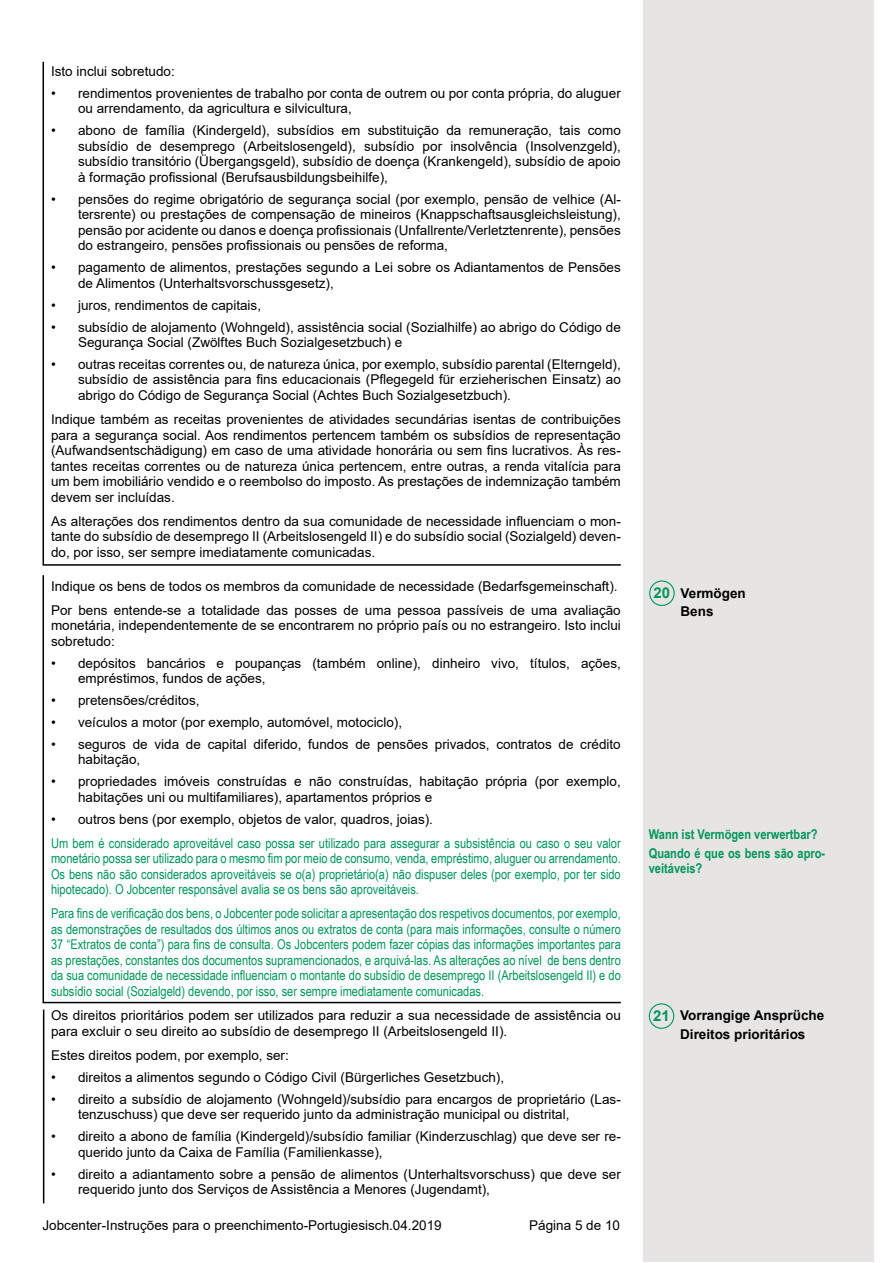
<style>
.page{position:relative;width:893px;height:1263px;background:#fff}
.page>*{position:absolute;margin:0;border:0;box-sizing:border-box;transform-origin:0 0}
.t1{font:700 15px "Arial";color:#00965a}
.t2{font:13.5px/15.5px "Arial";color:#000}
.t3{font:13.5px/15.5px "Arial Narrow";color:#00965a;text-align:justify}
.t4{font:700 13.5px/18.5px "Arial Narrow";color:#00965a}
.t5{font:700 13.5px/18.5px "Arial";color:#000}
</style>
<div class="page">
<div style="left:643px;top:0;width:230px;height:1262px;background:#e7e5e4"></div>
<svg style="left:42px;top:575px;width:579px;height:429px"></svg>
<div style="left:649px;top:580px;width:26px;height:26px;border:1px solid #00965a;border-radius:50%"></div>
<svg style="left:42px;top:61px;width:579px;height:505px"></svg>
<div style="left:649px;top:1003px;width:25px;height:26px;border:1px solid #00965a;border-radius:50%"></div>
<hr style="left:43px;top:1009px;width:1px;height:194px;background:#000">
<p class="t2" style="left:51px;top:63px;width:125px">Isto inclui sobretudo:</p>
<p class="t2" style="left:78px;top:85px;width:544px;text-indent:-27px">• rendimentos provenientes de trabalho por conta de outrem ou por conta própria, do aluguer ou arrendamento, da agricultura e silvicultura,</p>
<p class="t2" style="left:78px;top:123px;width:544px;text-align:justify;text-indent:-27px">• abono de família (Kindergeld), subsídios em substituição da remuneração, tais como subsídio de desemprego (Arbeitslosengeld), subsídio por insolvência (Insolvenzgeld), subsídio transitório (Übergangsgeld), subsídio de doença (Krankengeld), subsídio de apoio à formação profissional (Berufsausbildungsbeihilfe),</p>
<p class="t2" style="left:78px;top:191px;width:544px;text-align:justify;text-indent:-27px">• pensões do regime obrigatório de segurança social (por exemplo, pensão de velhice (Al&shy;tersrente) ou prestações de compensação de mineiros (Knappschaftsausgleichsleistung), pensão por acidente ou danos e doença profissionais (Unfallrente/Verletztenrente), pensões do estrangeiro, pensões profissionais ou pensões de reforma,</p>
<p class="t2" style="left:78px;top:260px;width:544px;text-indent:-27px">• pagamento de alimentos, prestações segundo a Lei sobre os Adiantamentos de Pensões de Alimentos (Unterhaltsvorschussgesetz),</p>
<p class="t2" style="left:51px;top:297px;width:212px">• juros, rendimentos de capitais,</p>
<p class="t2" style="left:78px;top:319px;width:544px;text-indent:-27px">• subsídio de alojamento (Wohngeld), assistência social (Sozialhilfe) ao abrigo do Código de<br>Segurança Social (Zwölftes Buch Sozialgesetzbuch) e</p>
<p class="t2" style="left:78px;top:356px;width:544px;text-align:justify;text-indent:-27px">• outras receitas correntes ou, de natureza única, por exemplo, subsídio parental (Elterngeld), subsídio de assistência para fins educacionais (Pflegegeld für erzieherischen Einsatz) ao abrigo do Código de Segurança Social (Achtes Buch Sozialgesetzbuch).</p>
<p class="t2" style="left:51px;top:411px;width:571px;text-align:justify">Indique também as receitas provenientes de atividades secundárias isentas de contribuições para a segurança social. Aos rendimentos pertencem também os subsídios de representação (Aufwandsentschädigung) em caso de uma atividade honorária ou sem fins lucrativos. Às res&shy;tantes receitas correntes ou de natureza única pertencem, entre outras, a renda vitalícia para um bem imobiliário vendido e o reembolso do imposto. As prestações de indemnização também devem ser incluídas.</p>
<p class="t2" style="left:51px;top:513px;width:571px;text-align:justify">As alterações dos rendimentos dentro da sua comunidade de necessidade influenciam o mon&shy;tante do subsídio de desemprego II (Arbeitslosengeld II) e do subsídio social (Sozialgeld) deven&shy;do, por isso, ser sempre imediatamente comunicadas.</p>
<p class="t2" style="left:51px;top:574px;width:571px;line-height:24px">Indique os bens de todos os membros da comunidade de necessidade (Bedarfsgemeinschaft).<br>Por bens entende-se a totalidade das posses de uma pessoa passíveis de uma avaliação</p>
<p class="t2" style="left:51px;top:617px;width:571px">monetária, independentemente de se encontrarem no próprio país ou no estrangeiro. Isto inclui sobretudo:</p>
<p class="t2" style="left:78px;top:655px;width:544px;text-indent:-27px">• depósitos bancários e poupanças (também online), dinheiro vivo, títulos, ações, empréstimos, fundos de ações,</p>
<p class="t2" style="left:51px;top:692px;width:150px">• pretensões/créditos,</p>
<p class="t2" style="left:51px;top:714px;width:353px">• veículos a motor (por exemplo, automóvel, motociclo),</p>
<p class="t2" style="left:78px;top:736px;width:544px;text-indent:-27px">• seguros de vida de capital diferido, fundos de pensões privados, contratos de crédito habitação,</p>
<p class="t2" style="left:78px;top:774px;width:544px;text-indent:-27px">• propriedades imóveis construídas e não construídas, habitação própria (por exemplo, habitações uni ou multifamiliares), apartamentos próprios e</p>
<p class="t2" style="left:51px;top:811px;width:383px">• outros bens (por exemplo, objetos de valor, quadros, joias).</p>
<p class="t3" style="left:51px;top:835px;width:571px">Um bem é considerado aproveitável caso possa ser utilizado para assegurar a subsistência ou caso o seu valor monetário possa ser utilizado para o mesmo fim por meio de consumo, venda, empréstimo, aluguer ou arrendamento.<br>Os bens não são considerados aproveitáveis se o(a) proprietário(a) não dispuser deles (por exemplo, por ter sido hipotecado). O Jobcenter responsável avalia se os bens são aproveitáveis.</p>
<p class="t3" style="left:51px;top:905px;width:571px">Para fins de verificação dos bens, o Jobcenter pode solicitar a apresentação dos respetivos documentos, por exemplo, as demonstrações de resultados dos últimos anos ou extratos de conta (para mais informações, consulte o número 37 “Extratos de conta”) para fins de consulta. Os Jobcenters podem fazer cópias das informações importantes para as prestações, constantes dos documentos supramencionados, e arquivá-las. As alterações ao nível de bens dentro da sua comunidade de necessidade influenciam o montante do subsídio de desemprego II (Arbeitslosengeld II) e do subsídio social (Sozialgeld) devendo, por isso, ser sempre imediatamente comunicadas.</p>
<p class="t2" style="left:51px;top:1008px;width:571px">Os direitos prioritários podem ser utilizados para reduzir a sua necessidade de assistência ou para excluir o seu direito ao subsídio de desemprego II (Arbeitslosengeld II).</p>
<p class="t2" style="left:51px;top:1047px;width:239px">Estes direitos podem, por exemplo, ser:</p>
<p class="t2" style="left:51px;top:1069px;width:455px">• direitos a alimentos segundo o Código Civil (Bürgerliches Gesetzbuch),</p>
<p class="t2" style="left:78px;top:1091px;width:544px;text-indent:-27px">• direito a subsídio de alojamento (Wohngeld)/subsídio para encargos de proprietário (Las&shy;tenzuschuss) que deve ser requerido junto da administração municipal ou distrital,</p>
<p class="t2" style="left:78px;top:1128px;width:544px;text-indent:-27px">• direito a abono de família (Kindergeld)/subsídio familiar (Kinderzuschlag) que deve ser re&shy;querido junto da Caixa de Família (Familienkasse),</p>
<p class="t2" style="left:78px;top:1166px;width:544px;text-indent:-27px">• direito a adiantamento sobre a pensão de alimentos (Unterhaltsvorschuss) que deve ser requerido junto dos Serviços de Assistência a Menores (Jugendamt),</p>
<p class="t2" style="left:43px;top:1218px;width:401px">Jobcenter-Instruções para o preenchimento-Portugiesisch.04.2019</p>
<p class="t2" style="left:529px;top:1218px;width:92px">Página 5 de 10</p>
<p class="t1" style="left:654px;top:582px;width:18px">20</p>
<p class="t5" style="left:681px;top:584px;width:67px">Vermögen<br>Bens</p>
<p class="t4" style="left:649px;top:824px;width:178px">Wann ist Vermögen verwertbar?<br>Quando é que os bens são apro-</p>
<p class="t4" style="left:649px;top:858px;width:55px">veitáveis?</p>
<p class="t1" style="left:653px;top:1005px;width:18px">21</p>
<p class="t5" style="left:680px;top:1006px;width:146px">Vorrangige AnsprÜche<br>Direitos prioritários</p>
</div>
